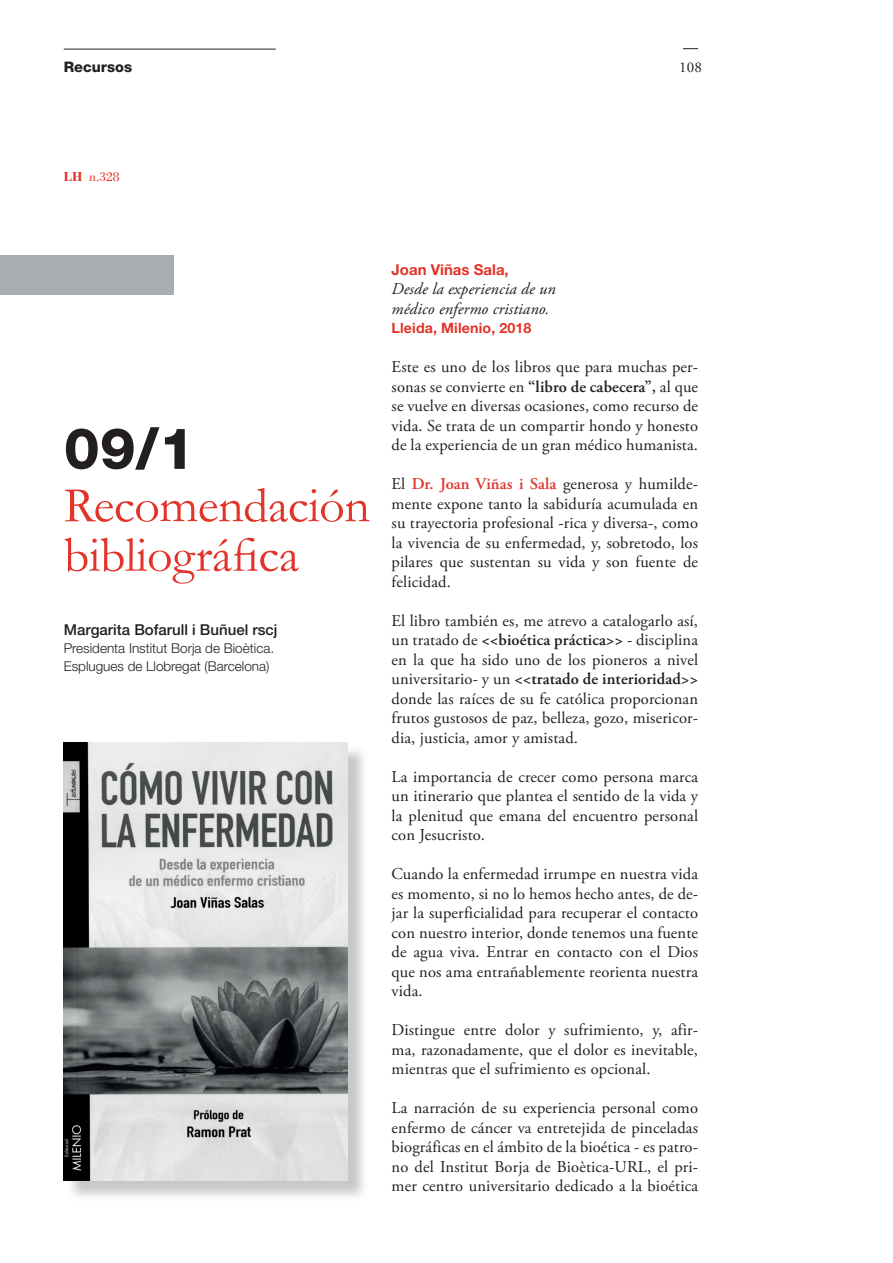
<style>
.page{position:relative;width:893px;height:1263px;background:#fff}
.page>*{position:absolute;margin:0;border:0;box-sizing:border-box;transform-origin:0 0}
.t1{font:800 57.15px "Helvetica Neue LT Std";color:#231f20}
.t2{font:50.25px/49.5px "Garamond";letter-spacing:-.01em;color:#e23429}
.t3{font:16.5px/19.5px "Adobe Garamond Pro";letter-spacing:.01em;color:#231f20;text-align:justify}
.t4{font:italic 16.5px/19.5px "Adobe Garamond Pro";letter-spacing:.01em;color:#231f20}
.t5{font:500 15px "Helvetica Neue LT Std";color:#231f20}
.t6{font:700 15px "Helvetica Neue LT Std";color:#e23429}
.t7{font:15px "Adobe Garamond Pro";color:#231f20}
.t8{font:800 14.55px "Helvetica Neue LT Std";color:#231f20}
.t9{font:700 14.25px "Helvetica Neue LT Std";letter-spacing:.01em;color:#e23429}
.t10{font:300 13.5px/18px "Helvetica Neue LT Std";color:#231f20}
.t11{font:13.5px "Bodoni Std";color:#e23429}
.s1{font-weight:700}
.s2{font-weight:600}
.s3{font-weight:600;color:#e23429}
</style>
<div class="page">
<hr style="left:64px;top:49px;width:212px;height:1px;background:#231f20">
<svg style="left:683px;top:48px;width:15px;height:1px"></svg>
<div style="left:0;top:255px;width:174px;height:40px;background:#a9acb0"></div>
<img style="left:66px;top:745px;width:298px;height:452px">
<img style="left:64px;top:743px;width:283px;height:437px">
<p class="t8" style="left:64px;top:58px;width:70px">Recursos</p>
<p class="t7" style="left:679px;top:58px;width:24px">108</p>
<p class="t11" style="left:64px;top:169px;width:57px"><span class="s1">LH</span> n.328</p>
<p class="t1" style="left:64px;top:414px;width:133px">09/1</p>
<p class="t2" style="left:64px;top:480px;width:308px">Recomendación bibliográfica</p>
<p class="t5" style="left:64px;top:621px;width:215px">Margarita Bofarull i Buñuel rscj</p>
<p class="t10" style="left:64px;top:639px;width:212px">Presidenta Institut Borja de Bioètica.<br>Esplugues de Llobregat (Barcelona)</p>
<p class="t6" style="left:392px;top:260px;width:119px">Joan Viñas Sala,</p>
<p class="t4" style="left:392px;top:280px;width:166px">Desde la experiencia de un médico enfermo cristiano.</p>
<p class="t9" style="left:392px;top:319px;width:141px">Lleida, Milenio, 2018</p>
<p class="t3" style="left:392px;top:358px;width:308px">Este es uno de los libros que para muchas per&shy;sonas se convierte en <span class="s2">“libro de cabecera”,</span> al que se vuelve en diversas ocasiones, como recurso de vida. Se trata de un compartir hondo y honesto de la experiencia de un gran médico humanista.</p>
<p class="t3" style="left:392px;top:475px;width:308px">El <span class="s3">Dr. Joan Viñas i Sala</span> generosa y humilde&shy;mente expone tanto la sabiduría acumulada en su trayectoria profesional -rica y diversa-, como la vivencia de su enfermedad, y, sobretodo, los pilares que sustentan su vida y son fuente de felicidad.</p>
<p class="t3" style="left:392px;top:611px;width:308px">El libro también es, me atrevo a catalogarlo así, un tratado de <span class="s2">&lt;&lt;bioética práctica&gt;&gt;</span> - disciplina en la que ha sido uno de los pioneros a nivel universitario- y un <span class="s2">&lt;&lt;tratado de interioridad&gt;&gt; </span>donde las raíces de su fe católica proporcionan frutos gustosos de paz, belleza, gozo, misericor&shy;dia, justicia, amor y amistad.</p>
<p class="t3" style="left:392px;top:767px;width:308px">La importancia de crecer como persona marca un itinerario que plantea el sentido de la vida y la plenitud que emana del encuentro personal con Jesucristo.</p>
<p class="t3" style="left:392px;top:865px;width:308px">Cuando la enfermedad irrumpe en nuestra vida es momento, si no lo hemos hecho antes, de de&shy;jar la superficialidad para recuperar el contacto con nuestro interior, donde tenemos una fuente de agua viva. Entrar en contacto con el Dios que nos ama entrañablemente reorienta nuestra vida.</p>
<p class="t3" style="left:392px;top:1021px;width:308px">Distingue entre dolor y sufrimiento, y, afir&shy;ma, razonadamente, que el dolor es inevitable, mientras que el sufrimiento es opcional.</p>
<p class="t3" style="left:392px;top:1099px;width:308px">La narración de su experiencia personal como enfermo de cáncer va entretejida de pinceladas biográficas en el ámbito de la bioética - es patro&shy;no del Institut Borja de Bioètica-URL, el pri&shy;mer centro universitario dedicado a la bioética</p>
</div>
